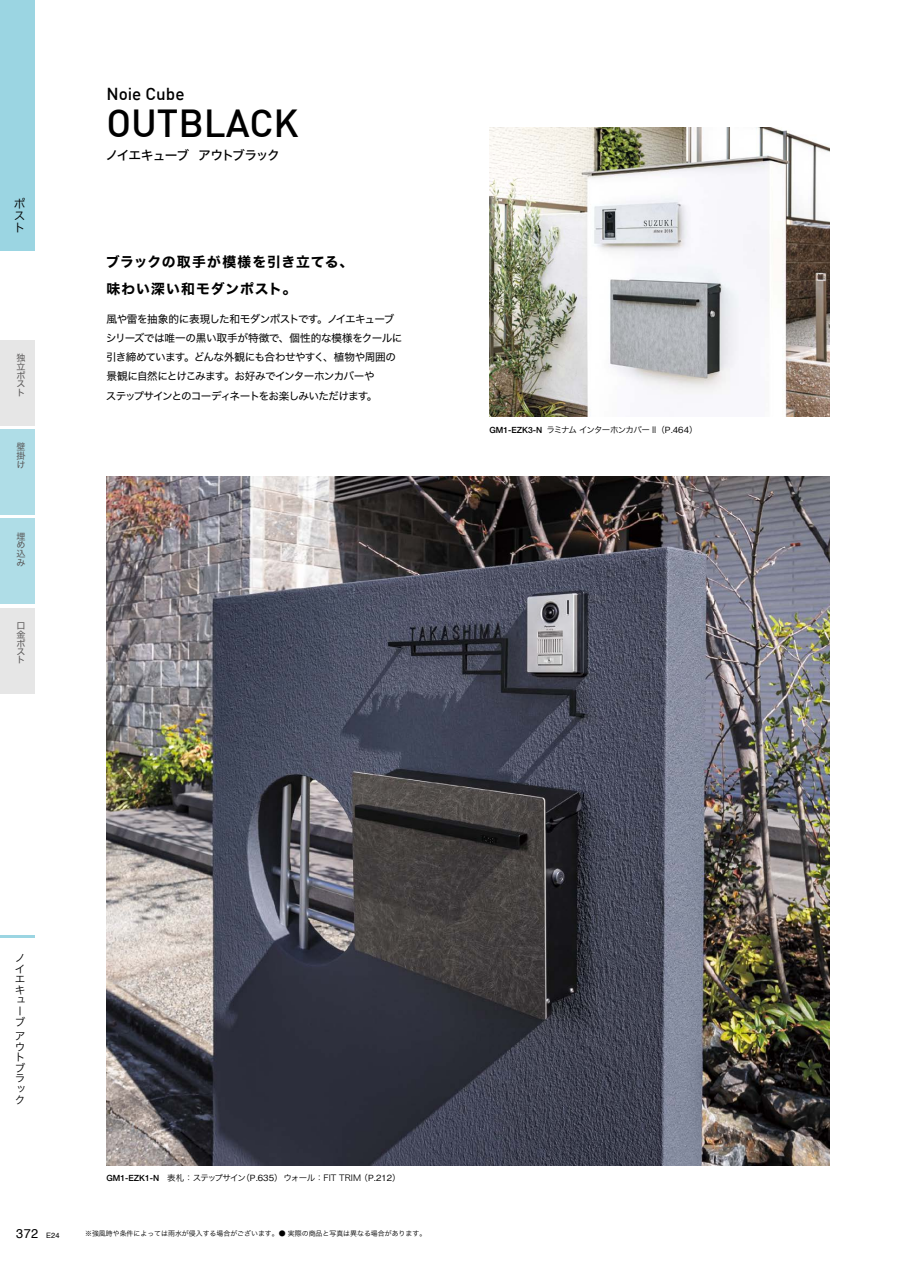
<style>
.page{position:relative;width:915px;height:1263px;background:#fff}
.page>*{position:absolute;margin:0;border:0;box-sizing:border-box;transform-origin:0 0}
.t1{font:500 38.25px "DIN";color:#000}
.t2{font:500 16.95px "DIN";color:#000}
.t3{font:13.8px/26.5px "Hiragino Sans W7";letter-spacing:.065em;color:#000}
.t4{font:12.75px "Hiragino Sans W5";letter-spacing:-.09em;color:#000}
.t5{font:12.75px "Helvetica";color:#000}
.t6{font:11.7px/12.3px "Hiragino Sans W3";color:#000;text-align:justify}
.t7{font:10.65px/19.2px "Hiragino Sans W4";letter-spacing:-.06em;color:#000}
.t8{font:10.65px/10.6px "Hiragino Sans W3";color:#000}
.t9{font:9px/8.7px "Hiragino Sans W4";color:#595757;text-align:justify}
.t10{font:8.55px "Hiragino Sans W3";letter-spacing:-.075em;color:#000}
.t11{font:8.55px "Hiragino Sans W3";letter-spacing:-.095em;color:#000}
.t12{font:6.9px "Hiragino Sans W3";color:#000}
.s1{font-family:"Helvetica Neue";font-weight:500}
.s2{font-family:"Gothic BBB Pr 6";font-weight:500}
.s3{font-size:7.5px}
</style>
<div class="page">
<img style="left:106px;top:476px;width:723px;height:689px">
<img style="left:489px;top:128px;width:340px;height:289px">
<img style="left:489px;top:398px;width:205px;height:19px">
<div style="left:0;top:0;width:34px;height:251px;background:#9bd5e2"></div>
<div style="left:0;top:340px;width:34px;height:85px;background:#e6e6e6"></div>
<div style="left:0;top:429px;width:34px;height:85px;background:#afdde7"></div>
<div style="left:0;top:608px;width:34px;height:85px;background:#e6e6e6"></div>
<div style="left:0;top:519px;width:34px;height:85px;background:#afdde7"></div>
<hr style="left:0;top:935px;width:34px;height:3px;background:#9bd5e2">
<p class="t6" style="left:14px;top:197px;width:13px">ポスト</p>
<p class="t9" style="left:16px;top:353px;width:10px">独立ポスト</p>
<p class="t9" style="left:16px;top:442px;width:10px">壁掛け</p>
<p class="t9" style="left:16px;top:531px;width:10px">埋め込み</p>
<p class="t9" style="left:16px;top:620px;width:10px">口金ポスト</p>
<h2 class="t2" style="left:106px;top:83px;width:80px">Noie Cube</h2>
<h1 class="t1" style="left:106px;top:99px;width:194px">OUTBLACK</h1>
<p class="t4" style="left:106px;top:144px;width:176px">ノイエキューブ アウトブラック</p>
<p class="t3" style="left:106px;top:249px;width:249px">ブラックの取手が模様を引き立てる、味わい深い和モダンポスト。</p>
<p class="t7" style="left:106px;top:309px;width:298px">風や雷を抽象的に表現した和モダンポストです。ノイエキューブシリーズでは唯一の黒い取手が特徴で、個性的な模様をクールに引き締めています。どんな外観にも合わせやすく、植物や周囲の景観に自然にとけこみます。お好みでインターホンカバーや<br>ステップサインとのコーディネートをお楽しみいただけます。</p>
<p class="t11" style="left:489px;top:422px;width:209px"><span class="s1">GM1-EZK3-N</span> ラミナム インターホンカバー II（<span class="s2">P.464</span>）</p>
<p class="t8" style="left:15px;top:952px;width:12px">ノイエキューブ</p>
<p class="t8" style="left:15px;top:1030px;width:12px">アウトブラック</p>
<p class="t10" style="left:106px;top:1170px;width:296px"><span class="s1">GM1-EZK1-N</span> 表札：ステップサイン（<span class="s2">P.635</span>） ウォール：FIT TRIM （<span class="s2">P.212</span>）</p>
<p class="t5" style="left:16px;top:1223px;width:45px">372 <span class="s3">E24</span></p>
<p class="t12" style="left:85px;top:1227px;width:342px">※強風時や条件によっては雨水が侵入する場合がございます。● 実際の商品と写真は異なる場合があります。</p>
</div>
